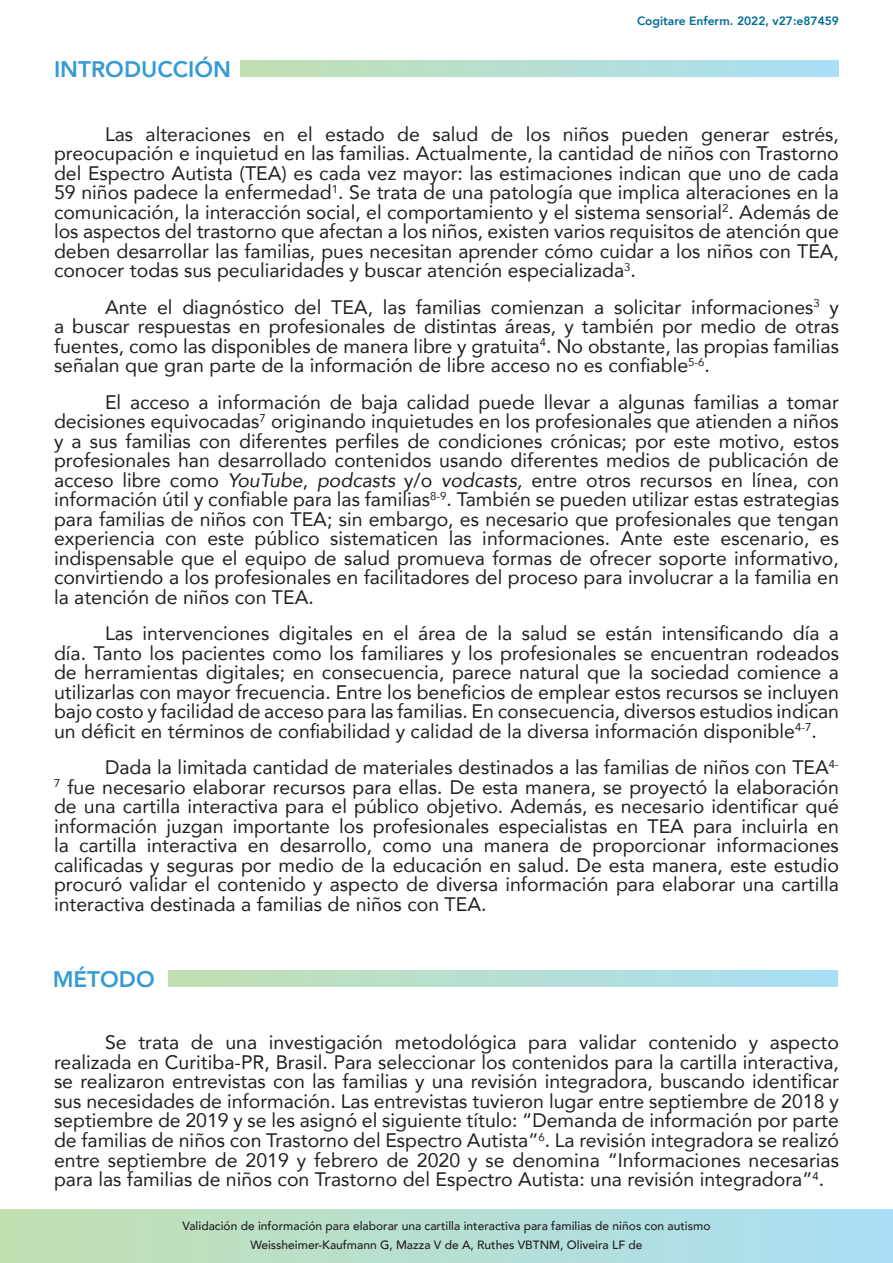
<style>
.page{position:relative;width:893px;height:1263px;background:#fff}
.page>*{position:absolute;margin:0;border:0;box-sizing:border-box;transform-origin:0 0}
.t1{font:800 22.5px "Avenir";color:#349bd3}
.TEXTO{font:19.5px/19.5px "Avenir";color:#231f20;text-align:justify}
.t2{font:500 12px/18.6px "Avenir";color:#231f20;text-align:center}
.t3{font:800 12px "Avenir";color:#006c95}
.s1{font-style:italic}
</style>
<div class="page">
<svg style="left:0;top:1209px;width:893px;height:54px;background:#b6dfd2"></svg>
<div style="left:241px;top:60px;width:598px;height:17px;background:linear-gradient(to right,#c2dfb1,#a9dff7)"></div>
<div style="left:169px;top:970px;width:669px;height:17px;background:linear-gradient(to right,#c2dfb1,#a9dff7)"></div>
<p class="t1" style="left:54px;top:48px;width:179px">INTRODUCCIÓN</p>
<p class="t3" style="left:637px;top:10px;width:203px">Cogitare Enferm. 2022, v27:e87459</p>
<p class="TEXTO" style="left:54px;top:124px;width:786px;text-indent:51px">Las alteraciones en el estado de salud de los niños pueden generar estrés, preocupación e inquietud en las familias. Actualmente, la cantidad de niños con Trastorno del Espectro Autista (TEA) es cada vez mayor: las estimaciones indican que uno de cada 59 niños padece la enfermedad<sup>1</sup>. Se trata de una patología que implica alteraciones en la comunicación, la interacción social, el comportamiento y el sistema sensorial<sup>2</sup>. Además de los aspectos del trastorno que afectan a los niños, existen varios requisitos de atención que deben desarrollar las familias, pues necesitan aprender cómo cuidar a los niños con TEA, conocer todas sus peculiaridades y buscar atención especializada<sup>3</sup>.</p>
<p class="TEXTO" style="left:54px;top:297px;width:786px;text-indent:51px">Ante el diagnóstico del TEA, las familias comienzan a solicitar informaciones<sup>3</sup> y a buscar respuestas en profesionales de distintas áreas, y también por medio de otras fuentes, como las disponibles de manera libre y gratuita<sup>4</sup>. No obstante, las propias familias señalan que gran parte de la información de libre acceso no es confiable<sup>5-6</sup>.</p>
<p class="TEXTO" style="left:54px;top:392px;width:786px;text-indent:51px">El acceso a información de baja calidad puede llevar a algunas familias a tomar decisiones equivocadas<sup>7</sup> originando inquietudes en los profesionales que atienden a niños y a sus familias con diferentes perfiles de condiciones crónicas; por este motivo, estos profesionales han desarrollado contenidos usando diferentes medios de publicación de acceso libre como <span class="s1">YouTube</span>, <span class="s1">podcasts</span> y/o <span class="s1">vodcasts,</span> entre otros recursos en línea, con información útil y confiable para las familias<sup>8-9</sup>. También se pueden utilizar estas estrategias para familias de niños con TEA; sin embargo, es necesario que profesionales que tengan experiencia con este público sistematicen las informaciones. Ante este escenario, es indispensable que el equipo de salud promueva formas de ofrecer soporte informativo, convirtiendo a los profesionales en facilitadores del proceso para involucrar a la familia en la atención de niños con TEA.</p>
<p class="TEXTO" style="left:54px;top:623px;width:786px;text-indent:51px">Las intervenciones digitales en el área de la salud se están intensificando día a día. Tanto los pacientes como los familiares y los profesionales se encuentran rodeados de herramientas digitales; en consecuencia, parece natural que la sociedad comience a utilizarlas con mayor frecuencia. Entre los beneficios de emplear estos recursos se incluyen bajo costo y facilidad de acceso para las familias. En consecuencia, diversos estudios indican un déficit en términos de confiabilidad y calidad de la diversa información disponible<sup>4-7</sup>.</p>
<p class="TEXTO" style="left:54px;top:757px;width:786px;text-indent:51px">Dada la limitada cantidad de materiales destinados a las familias de niños con TEA<sup>4- 7</sup> fue necesario elaborar recursos para ellas. De esta manera, se proyectó la elaboración de una cartilla interactiva para el público objetivo. Además, es necesario identificar qué información juzgan importante los profesionales especialistas en TEA para incluirla en la cartilla interactiva en desarrollo, como una manera de proporcionar informaciones calificadas y seguras por medio de la educación en salud. De esta manera, este estudio procuró validar el contenido y aspecto de diversa información para elaborar una cartilla interactiva destinada a familias de niños con TEA.</p>
<p class="t1" style="left:53px;top:958px;width:104px">MÉTODO</p>
<p class="TEXTO" style="left:54px;top:1032px;width:786px;text-indent:51px">Se trata de una investigación metodológica para validar contenido y aspecto realizada en Curitiba-PR, Brasil. Para seleccionar los contenidos para la cartilla interactiva, se realizaron entrevistas con las familias y una revisión integradora, buscando identificar sus necesidades de información. Las entrevistas tuvieron lugar entre septiembre de 2018 y septiembre de 2019 y se les asignó el siguiente título: “Demanda de información por parte de familias de niños con Trastorno del Espectro Autista”<sup>6</sup>. La revisión integradora se realizó entre septiembre de 2019 y febrero de 2020 y se denomina “Informaciones necesarias para las familias de niños con Trastorno del Espectro Autista: una revisión integradora”<sup>4</sup>.</p>
<p class="t2" style="left:182px;top:1216px;width:529px">Validación de información para elaborar una cartilla interactiva para familias de niños con autismo<br>Weissheimer-Kaufmann G, Mazza V de A, Ruthes VBTNM, Oliveira LF de</p>
</div>
